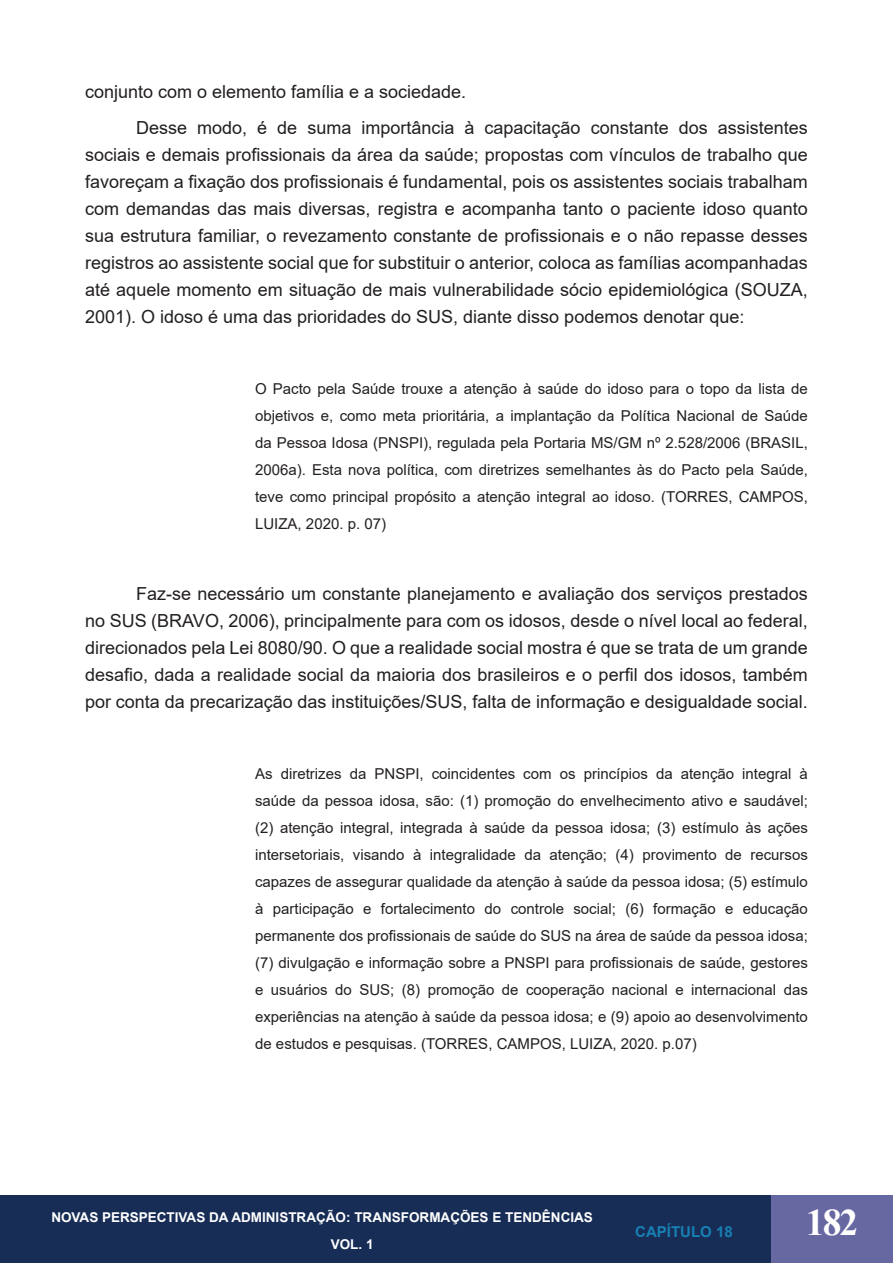
<style>
.page{position:relative;width:893px;height:1263px;background:#fff}
.page>*{position:absolute;margin:0;border:0;box-sizing:border-box;transform-origin:0 0}
.t1{font:700 37.5px "Times New Roman";color:#fff}
.t2{font:18px/27px "Arial";color:#231f20;text-align:justify}
.t3{font:15px/27px "Arial";color:#231f20;text-align:justify}
.t4{font:700 15px "Arial";color:#1780b4}
.t5{font:700 13.5px/27px "Arial";color:#fff}
</style>
<div class="page">
<div style="left:0;top:1196px;width:893px;height:67px;background:#172d55"></div>
<div style="left:771px;top:1196px;width:122px;height:67px;background:#6768a2"></div>
<p class="t2" style="left:85px;top:78px;width:383px">conjunto com o elemento família e a sociedade.</p>
<p class="t2" style="left:85px;top:114px;width:724px;text-indent:51px">Desse modo, é de suma importância à capacitação constante dos assistentes sociais e demais profissionais da área da saúde; propostas com vínculos de trabalho que favoreçam a fixação dos profissionais é fundamental, pois os assistentes sociais trabalham com demandas das mais diversas, registra e acompanha tanto o paciente idoso quanto sua estrutura familiar, o revezamento constante de profissionais e o não repasse desses registros ao assistente social que for substituir o anterior, coloca as famílias acompanhadas até aquele momento em situação de mais vulnerabilidade sócio epidemiológica (SOUZA, 2001). O idoso é uma das prioridades do SUS, diante disso podemos denotar que:</p>
<p class="t3" style="left:255px;top:375px;width:554px">O Pacto pela Saúde trouxe a atenção à saúde do idoso para o topo da lista de objetivos e, como meta prioritária, a implantação da Política Nacional de Saúde da Pessoa Idosa (PNSPI), regulada pela Portaria MS/GM nº 2.528/2006 (BRASIL, 2006a). Esta nova política, com diretrizes semelhantes às do Pacto pela Saúde, teve como principal propósito a atenção integral ao idoso. (TORRES, CAMPOS, LUIZA, 2020. p. 07)</p>
<p class="t2" style="left:85px;top:580px;width:724px;text-indent:51px">Faz-se necessário um constante planejamento e avaliação dos serviços prestados no SUS (BRAVO, 2006), principalmente para com os idosos, desde o nível local ao federal, direcionados pela Lei 8080/90. O que a realidade social mostra é que se trata de um grande desafio, dada a realidade social da maioria dos brasileiros e o perfil dos idosos, também por conta da precarização das instituições/SUS, falta de informação e desigualdade social.</p>
<p class="t3" style="left:255px;top:760px;width:554px">As diretrizes da PNSPI, coincidentes com os princípios da atenção integral à saúde da pessoa idosa, são: (1) promoção do envelhecimento ativo e saudável; (2) atenção integral, integrada à saúde da pessoa idosa; (3) estímulo às ações intersetoriais, visando à integralidade da atenção; (4) provimento de recursos capazes de assegurar qualidade da atenção à saúde da pessoa idosa; (5) estímulo à participação e fortalecimento do controle social; (6) formação e educação permanente dos profissionais de saúde do SUS na área de saúde da pessoa idosa; (7) divulgação e informação sobre a PNSPI para profissionais de saúde, gestores e usuários do SUS; (8) promoção de cooperação nacional e internacional das experiências na atenção à saúde da pessoa idosa; e (9) apoio ao desenvolvimento de estudos e pesquisas. (TORRES, CAMPOS, LUIZA, 2020. p.07)</p>
<p class="t5" style="left:331px;top:1204px;width:264px;text-indent:-279px">NOVAS PERSPECTIVAS DA ADMINISTRAÇÃO: TRANSFORMAÇÕES E TENDÊNCIAS<br>VOL. 1</p>
<p class="t4" style="left:635px;top:1221px;width:99px">CAPÍTULO 18</p>
<h1 class="t1" style="left:806px;top:1195px;width:54px">182</h1>
</div>
